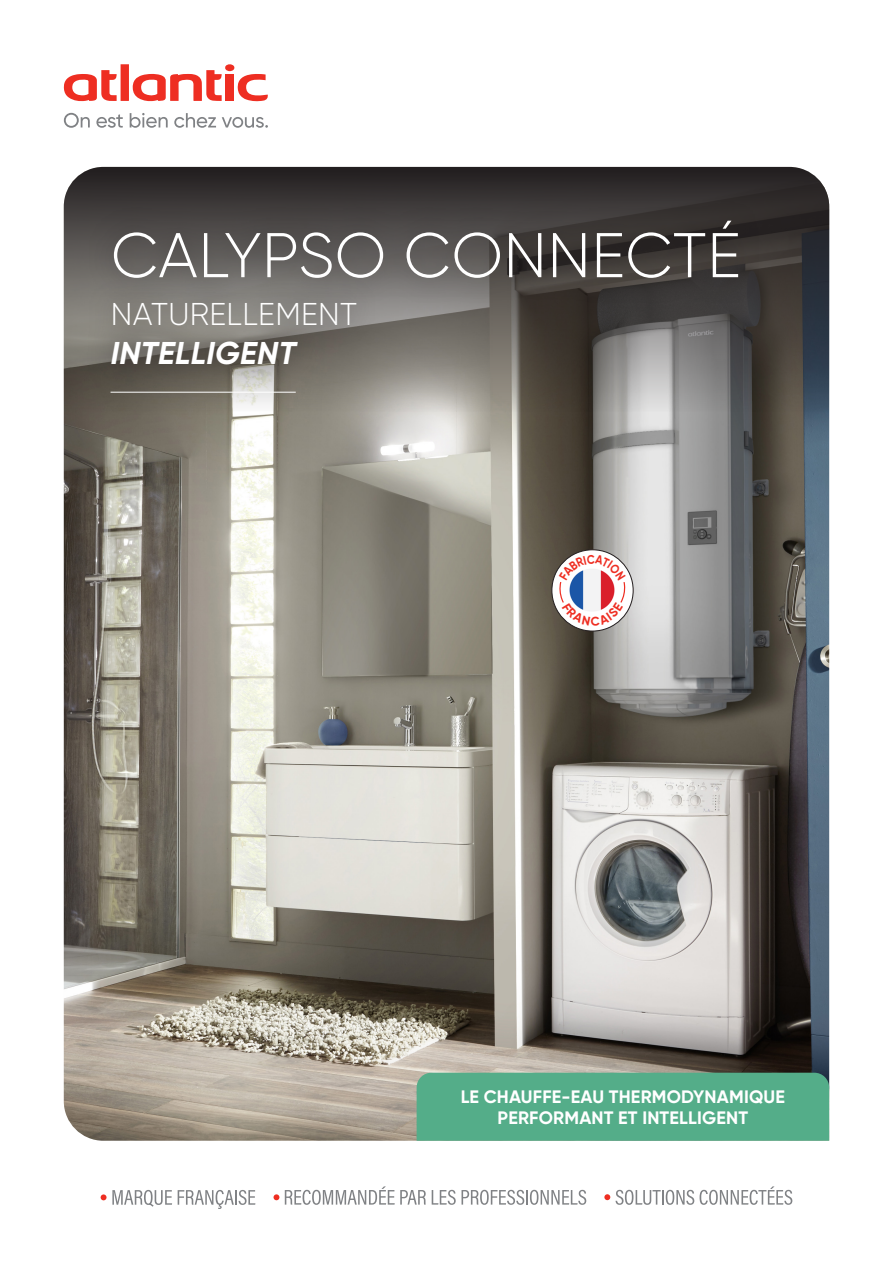
<style>
.page{position:relative;width:893px;height:1263px;background:#fff}
.page>*{position:absolute;margin:0;border:0;box-sizing:border-box;transform-origin:0 0}
.t1{font:300 63px "Gilroy";letter-spacing:.01em;color:#fff}
.t2{font:300 31.5px/39.6px "Gilroy";letter-spacing:.01em;color:#fff}
.t3{font:700 18px/21px "Gilroy";letter-spacing:.01em;color:#fff;text-align:center}
.s1{font-weight:700;font-style:italic}
</style>
<div class="page">
<img style="left:64px;top:412px;width:765px;height:729px">
<svg style="left:64px;top:167px;width:765px;height:245px;background:#575452"></svg>
<svg style="left:285px;top:1186px;width:141px;height:19px"></svg>
<svg style="left:432px;top:1190px;width:154px;height:15px"></svg>
<svg style="left:274px;top:1194px;width:5px;height:6px"></svg>
<svg style="left:178px;top:1190px;width:77px;height:19px"></svg>
<svg style="left:101px;top:1190px;width:71px;height:17px"></svg>
<svg style="left:700px;top:1186px;width:92px;height:19px"></svg>
<svg style="left:604px;top:1190px;width:90px;height:15px"></svg>
<div style="left:417px;top:1073px;width:412px;height:68px;background:#54ad89"></div>
<svg style="left:64px;top:113px;width:26px;height:15px"></svg>
<svg style="left:96px;top:114px;width:27px;height:14px"></svg>
<svg style="left:130px;top:113px;width:38px;height:15px"></svg>
<svg style="left:174px;top:113px;width:42px;height:15px"></svg>
<svg style="left:222px;top:117px;width:46px;height:11px"></svg>
<svg style="left:64px;top:64px;width:204px;height:38px"></svg>
<div style="left:86px;top:195px;width:677px;height:110px;background:#231f20;opacity:.75"></div>
<div style="left:86px;top:275px;width:293px;height:145px;background:#231f20;opacity:.75"></div>
<hr style="left:111px;top:392px;width:185px;height:1px;background:#fff">
<svg style="left:552px;top:550px;width:81px;height:81px"></svg>
<p class="t1" style="left:111px;top:217px;width:631px">CALYPSO CONNECTÉ</p>
<p class="t2" style="left:111px;top:293px;width:248px">NATURELLEMENT<br><span class="s1">INTELLIGENT</span></p>
<p class="t3" style="left:461px;top:1086px;width:326px">LE CHAUFFE-EAU THERMODYNAMIQUE<br>PERFORMANT ET INTELLIGENT</p>
</div>
